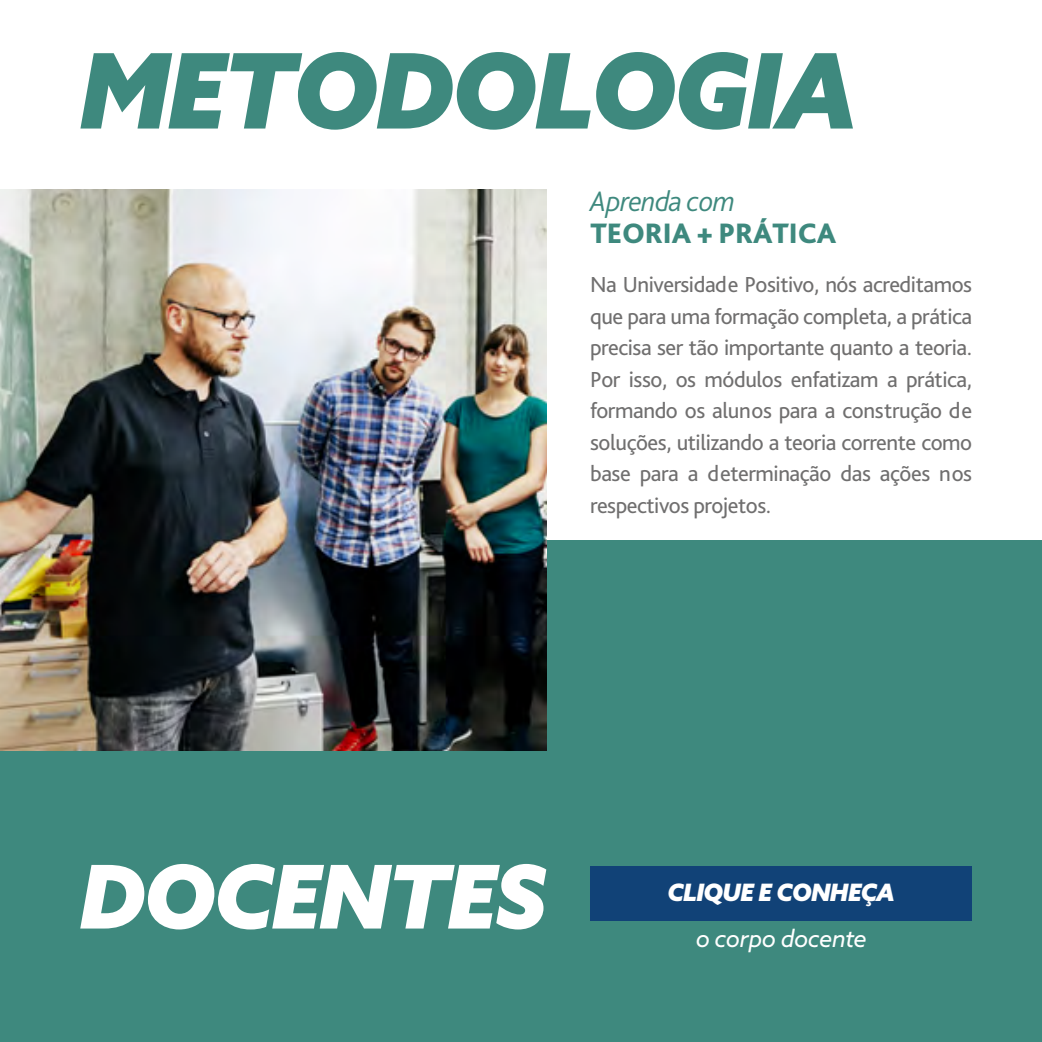
<style>
.page{position:relative;width:1042px;height:1042px;background:#fff}
.page>*{position:absolute;margin:0;border:0;box-sizing:border-box;transform-origin:0 0}
.t1{font:italic 900 104.12px "Azo Sans";letter-spacing:-.02em;color:#3e897e}
.t2{font:italic 900 87.85px "Azo Sans";letter-spacing:-.02em;color:#fff}
.t3{font:800 29.4px "Bliss Pro";letter-spacing:-.005em;color:#3e897e}
.t4{font:italic 300 29.4px "Bliss Pro";letter-spacing:-.02em;color:#3e897e}
.t5{font:italic 900 23.97px "Azo Sans";letter-spacing:-.02em;color:#fff}
.t6{font:italic 23.97px "Azo Sans";letter-spacing:-.02em;color:#fff}
.t7{font:22.75px/31.5px "Bliss Pro";letter-spacing:-.02em;color:#706f6f;text-align:justify}
</style>
<div class="page">
<div style="left:0;top:541px;width:1042px;height:501px;background:#3e897e"></div>
<img style="left:0;top:190px;width:546px;height:561px">
<div style="left:590px;top:866px;width:382px;height:55px;background:#114277"></div>
<h1 class="t1" style="left:79px;top:21px;width:779px">METODOLOGIA</h1>
<p class="t4" style="left:590px;top:183px;width:146px">Aprenda com</p>
<p class="t3" style="left:590px;top:215px;width:247px">TEORIA + PRÁTICA</p>
<p class="t7" style="left:590px;top:268px;width:383px">Na Universidade Positivo, nós acreditamos que para uma formação completa, a prática precisa ser tão importante quanto a teoria.<br>Por isso, os módulos enfatizam a prática, formando os alunos para a construção de soluções, utilizando a teoria corrente como base para a determinação das ações nos respectivos projetos.</p>
<h2 class="t2" style="left:79px;top:838px;width:468px">DOCENTES</h2>
<p class="t5" style="left:667px;top:877px;width:229px">CLIQUE E CONHEÇA</p>
<p class="t6" style="left:696px;top:922px;width:172px">o corpo docente</p>
</div>
